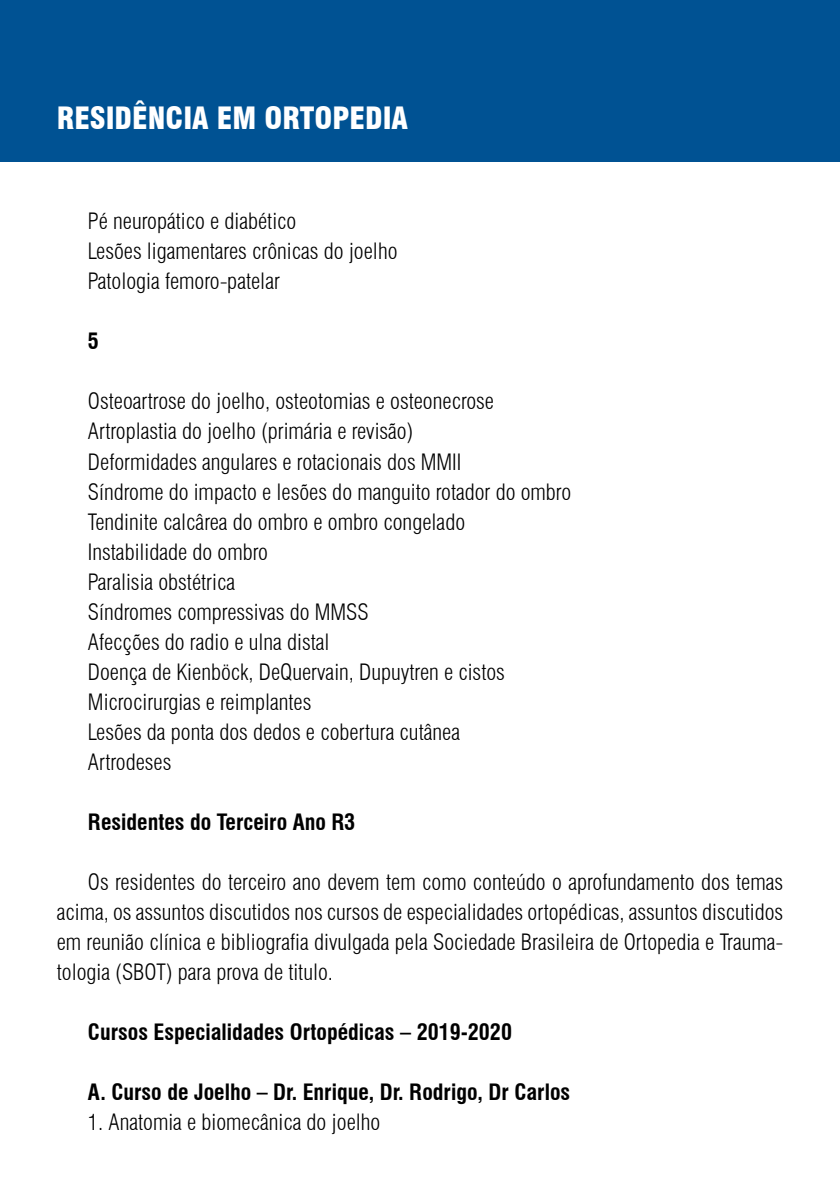
<style>
.page{position:relative;width:840px;height:1191px;background:#fff}
.page>*{position:absolute;margin:0;border:0;box-sizing:border-box;transform-origin:0 0}
.t1{font:900 condensed 30px "Swiss 721 BT";color:#fff}
.t2{font:300 condensed 22px/30px "Swiss 721 BT";color:#000}
.t3{font:700 condensed 22px "Swiss 721 BT";color:#000}
</style>
<div class="page">
<div style="left:0;top:0;width:839px;height:161px;background:#005293"></div>
<h1 class="t1" style="left:57px;top:100px;width:353px">RESIDÊNCIA EM ORTOPEDIA</h1>
<p class="t2" style="left:88px;top:206px;width:311px">Pé neuropático e diabético<br>Lesões ligamentares crônicas do joelho<br>Patologia femoro-patelar</p>
<p class="t3" style="left:88px;top:328px;width:12px">5</p>
<p class="t2" style="left:88px;top:386px;width:484px">Osteoartrose do joelho, osteotomias e osteonecrose Artroplastia do joelho (primária e revisão)<br>Deformidades angulares e rotacionais dos MMII<br>Síndrome do impacto e lesões do manguito rotador do ombro Tendinite calcârea do ombro e ombro congelado<br>Instabilidade do ombro<br>Paralisia obstétrica<br>Síndromes compressivas do MMSS<br>Afecções do radio e ulna distal<br>Doença de Kienböck, DeQuervain, Dupuytren e cistos Microcirurgias e reimplantes<br>Lesões da ponta dos dedos e cobertura cutânea<br>Artrodeses</p>
<p class="t3" style="left:88px;top:808px;width:269px">Residentes do Terceiro Ano R3</p>
<p class="t2" style="left:57px;top:866px;width:727px;text-align:justify;text-indent:31px">Os residentes do terceiro ano devem tem como conteúdo o aprofundamento dos temas acima, os assuntos discutidos nos cursos de especialidades ortopédicas, assuntos discutidos em reunião clínica e bibliografia divulgada pela Sociedade Brasileira de Ortopedia e Trauma&shy;tologia (SBOT) para prova de titulo.</p>
<p class="t3" style="left:88px;top:1018px;width:425px">Cursos Especialidades Ortopédicas – 2019-2020</p>
<p class="t3" style="left:88px;top:1078px;width:483px">A. Curso de Joelho – Dr. Enrique, Dr. Rodrigo, Dr Carlos</p>
<p class="t2" style="left:88px;top:1106px;width:294px">1. Anatomia e biomecânica do joelho</p>
</div>
